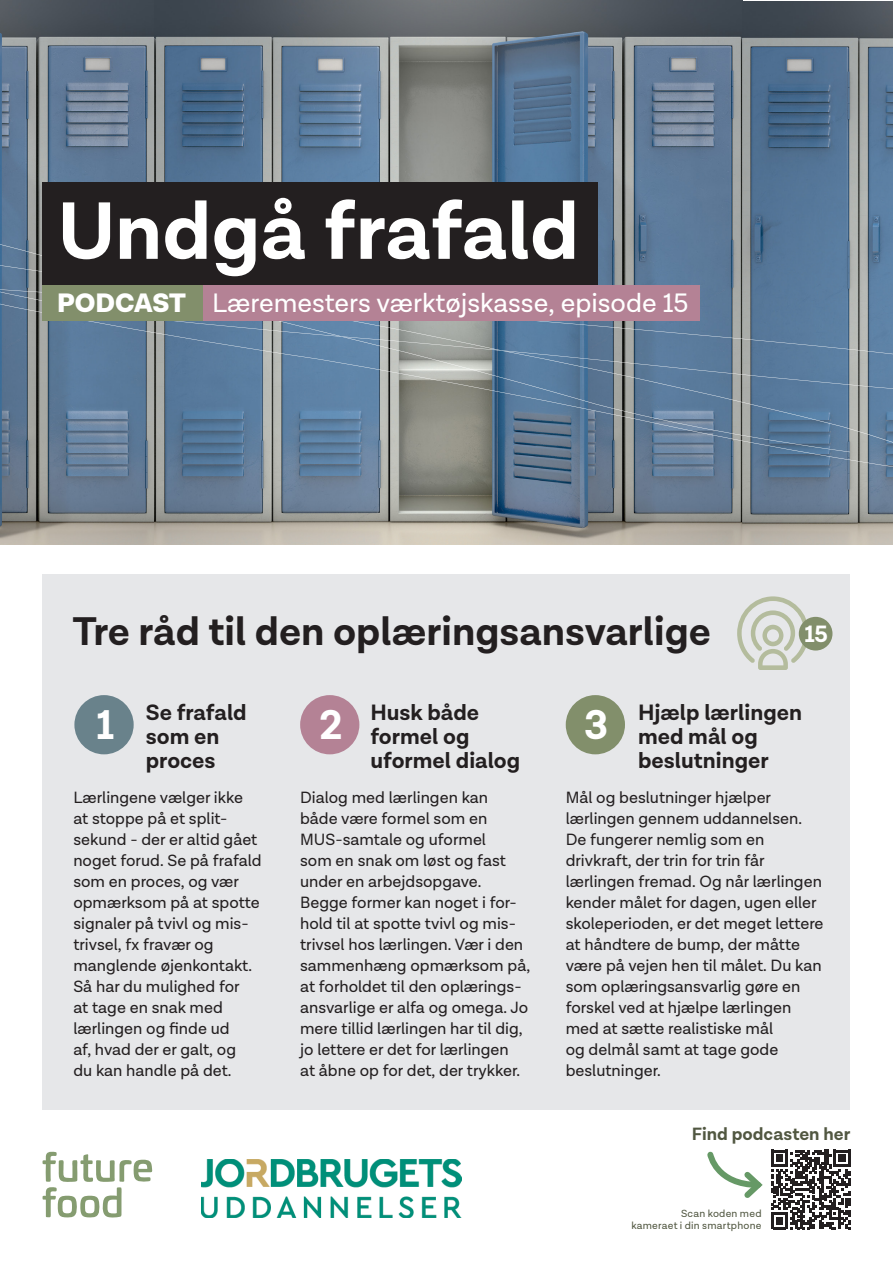
<style>
.page{position:relative;width:893px;height:1263px;background:#fff}
.page>*{position:absolute;margin:0;border:0;box-sizing:border-box;transform-origin:0 0}
.t1{font:700 82.2px "Lota Grotesque";color:#fff}
.t2{font:700 42px "Lota Grotesque";color:#fff}
.t3{font:700 40.5px "Lota Grotesque";color:#231f20}
.t4{font:27px "Lota Grotesque";color:#fff}
.t5{font:900 27px "Lota Grotesque";letter-spacing:-.005em;color:#fff}
.t6{font:700 23.85px "Lota Grotesque";color:#fff}
.t7{font:700 22.5px/24px "Lota Grotesque";color:#231f20}
.t8{font:700 18px "Lota Grotesque";color:#515741}
.t9{font:16.5px/21px "Lota Grotesque";color:#231f20}
.t10{font:10.5px "Lota Grotesque";letter-spacing:.02em;color:#515741}
</style>
<div class="page">
<img style="left:0;top:0;width:893px;height:187px">
<svg style="left:0;top:494px;width:893px;height:51px;background:#929494"></svg>
<svg style="left:0;top:187px;width:893px;height:307px;background:#6c8092"></svg>
<svg style="left:850px;top:289px;width:43px;height:107px;background:#7e93a6"></svg>
<svg style="left:0;top:213px;width:850px;height:239px;background:#6a849b"></svg>
<div style="left:43px;top:575px;width:807px;height:535px;background:#e6e7e9"></div>
<svg style="left:43px;top:1152px;width:109px;height:65px"></svg>
<img style="left:201px;top:1159px;width:260px;height:58px">
<div style="left:799px;top:617px;width:33px;height:33px;background:#828f6b;border-radius:50%"></div>
<svg style="left:737px;top:596px;width:72px;height:74px"></svg>
<div style="left:74px;top:695px;width:60px;height:59px;background:#69828b;border-radius:50%"></div>
<div style="left:300px;top:695px;width:59px;height:59px;background:#b48295;border-radius:50%"></div>
<div style="left:566px;top:695px;width:59px;height:59px;background:#828f6b;border-radius:50%"></div>
<div style="left:43px;top:182px;width:555px;height:104px;background:#231f20"></div>
<div style="left:202px;top:286px;width:497px;height:35px;background:#b48295"></div>
<div style="left:43px;top:286px;width:160px;height:35px;background:#828f6b"></div>
<svg style="left:707px;top:1149px;width:143px;height:80px"></svg>
<p class="t1" style="left:57px;top:184px;width:523px">Undgå frafald</p>
<p class="t5" style="left:57px;top:287px;width:130px">PODCAST</p>
<p class="t4" style="left:212px;top:288px;width:478px">Læremesters værktøjskasse, episode 15</p>
<p class="t3" style="left:73px;top:608px;width:640px">Tre råd til den oplæringsansvarlige</p>
<p class="t6" style="left:804px;top:620px;width:25px">15</p>
<p class="t2" style="left:96px;top:701px;width:20px">1</p>
<p class="t7" style="left:146px;top:701px;width:102px">Se frafald som en proces</p>
<p class="t9" style="left:73px;top:788px;width:190px">Lærlingene vælger ikke at stoppe på et split&shy;sekund - der er altid gået noget forud. Se på frafald som en proces, og vær opmærksom på at spotte signaler på tvivl og mis&shy;trivsel, fx fravær og manglende øjenkontakt.<br>Så har du mulighed for<br>at tage en snak med lærlingen og finde ud<br>af, hvad der er galt, og<br>du kan handle på det.</p>
<p class="t2" style="left:319px;top:701px;width:25px">2</p>
<p class="t7" style="left:370px;top:701px;width:151px">Husk både formel og uformel dialog</p>
<p class="t9" style="left:300px;top:788px;width:232px">Dialog med lærlingen kan<br>både være formel som en<br>MUS-samtale og uformel<br>som en snak om løst og fast under en arbejdsopgave.<br>Begge former kan noget i for&shy;hold til at spotte tvivl og mis&shy;trivsel hos lærlingen. Vær i den sammenhæng opmærksom på, at forholdet til den oplærings&shy;ansvarlige er alfa og omega. Jo mere tillid lærlingen har til dig, jo lettere er det for lærlingen<br>at åbne op for det, der trykker.</p>
<p class="t2" style="left:584px;top:701px;width:26px">3</p>
<p class="t7" style="left:638px;top:701px;width:165px">Hjælp lærlingen med mål og beslutninger</p>
<p class="t9" style="left:566px;top:788px;width:259px">Mål og beslutninger hjælper lærlingen gennem uddannelsen.<br>De fungerer nemlig som en drivkraft, der trin for trin får lærlingen fremad. Og når lærlingen kender målet for dagen, ugen eller skoleperioden, er det meget lettere at håndtere de bump, der måtte være på vejen hen til målet. Du kan som oplæringsansvarlig gøre en forskel ved at hjælpe lærlingen med at sætte realistiske mål<br>og delmål samt at tage gode beslutninger.</p>
<p class="t8" style="left:692px;top:1123px;width:160px">Find podcasten her</p>
<p class="t10" style="left:681px;top:1207px;width:82px">Scan koden med</p>
<p class="t10" style="left:631px;top:1219px;width:132px">kameraet i din smartphone</p>
</div>
